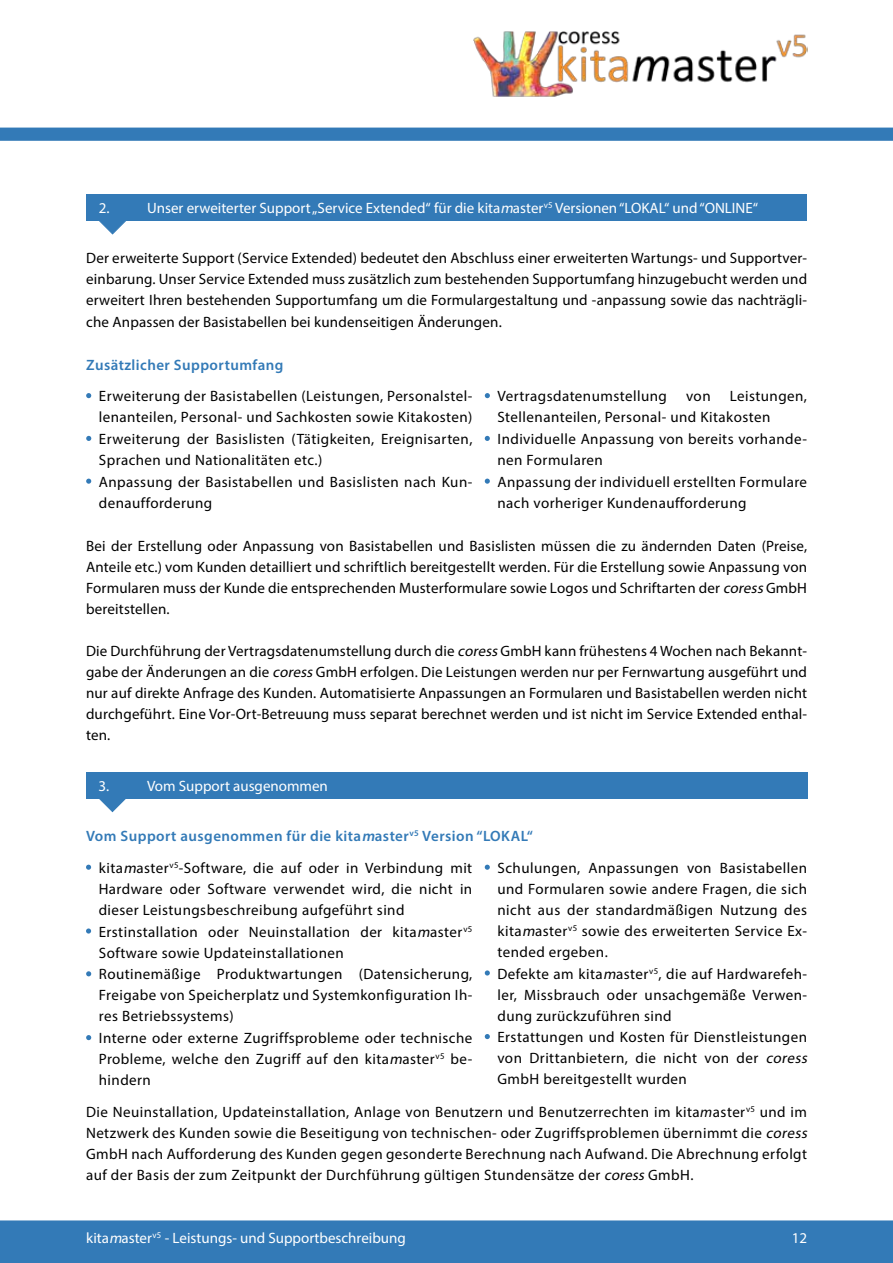
<style>
.page{position:relative;width:893px;height:1263px;background:#fff}
.page>*{position:absolute;margin:0;border:0;box-sizing:border-box;transform-origin:0 0}
.t1{font:15px/21px "Myriad Pro";letter-spacing:.03em;color:#000}
.t2{font:15px "Myriad Pro";color:#fff}
.t3{font:600 15px/31.8px "Myriad Pro";letter-spacing:.03em;color:#337ab7}
.s1{font-style:italic}
.s2{font-weight:400;color:#000}
.s3{font-weight:400;font-style:italic;color:#000}
</style>
<div class="page">
<svg style="left:86px;top:393px;width:5px;height:5px"></svg>
<svg style="left:485px;top:393px;width:5px;height:5px"></svg>
<svg style="left:86px;top:479px;width:5px;height:5px"></svg>
<svg style="left:485px;top:436px;width:5px;height:5px"></svg>
<svg style="left:98px;top:220px;width:29px;height:15px"></svg>
<div style="left:86px;top:194px;width:721px;height:26px;background:#337ab7"></div>
<svg style="left:86px;top:436px;width:5px;height:5px"></svg>
<svg style="left:485px;top:479px;width:5px;height:5px"></svg>
<svg style="left:86px;top:865px;width:5px;height:5px"></svg>
<svg style="left:485px;top:865px;width:5px;height:5px"></svg>
<svg style="left:86px;top:928px;width:5px;height:5px"></svg>
<svg style="left:86px;top:971px;width:5px;height:5px"></svg>
<svg style="left:86px;top:1035px;width:5px;height:5px"></svg>
<svg style="left:485px;top:970px;width:5px;height:5px"></svg>
<svg style="left:485px;top:1034px;width:5px;height:5px"></svg>
<svg style="left:98px;top:798px;width:29px;height:14px"></svg>
<div style="left:86px;top:772px;width:721px;height:26px;background:#337ab7"></div>
<img style="left:473px;top:31px;width:334px;height:66px">
<svg style="left:0;top:128px;width:893px;height:13px;background:#367bb8"></svg>
<div style="left:0;top:1220px;width:893px;height:43px;background:#337ab7"></div>
<p class="t2" style="left:147px;top:199px;width:612px">Unser erweiterter Support „Service Extended“ für die kita<span class="s1">m</span>aster<sup>v5</sup> Versionen “LOKAL“ und “ONLINE“</p>
<p class="t2" style="left:99px;top:199px;width:12px">2.</p>
<p class="t1" style="left:86px;top:248px;width:722px;text-align:justify">Der erweiterte Support (Service Extended) bedeutet den Abschluss einer erweiterten Wartungs- und Supportver&shy;einbarung. Unser Service Extended muss zusätzlich zum bestehenden Supportumfang hinzugebucht werden und erweitert Ihren bestehenden Supportumfang um die Formulargestaltung und -anpassung sowie das nachträgli&shy;che Anpassen der Basistabellen bei kundenseitigen Änderungen.</p>
<p class="t3" style="left:86px;top:348px;width:199px">Zusätzlicher Supportumfang</p>
<p class="t1" style="left:99px;top:385px;width:375px">Erweiterung der Basistabellen (Leistungen, Personalstel&shy;lenanteilen, Personal- und Sachkosten sowie Kitakosten)</p>
<p class="t1" style="left:497px;top:385px;width:171px">Vertragsdatenumstellung</p>
<p class="t1" style="left:686px;top:385px;width:26px">von</p>
<p class="t1" style="left:497px;top:385px;width:311px;text-indent:232px">Leistungen,<br>Stellenanteilen, Personal- und Kitakosten</p>
<p class="t1" style="left:99px;top:428px;width:375px">Erweiterung der Basislisten (Tätigkeiten, Ereignisarten,<br>Sprachen und Nationalitäten etc.)</p>
<p class="t1" style="left:99px;top:471px;width:375px">Anpassung der Basistabellen und Basislisten nach Kun&shy;denaufforderung</p>
<p class="t1" style="left:497px;top:428px;width:311px">Individuelle Anpassung von bereits vorhande&shy;nen Formularen</p>
<p class="t1" style="left:497px;top:471px;width:311px">Anpassung der individuell erstellten Formulare nach vorheriger Kundenaufforderung</p>
<p class="t1" style="left:86px;top:535px;width:722px;text-align:justify">Bei der Erstellung oder Anpassung von Basistabellen und Basislisten müssen die zu ändernden Daten (Preise, Anteile etc.) vom Kunden detailliert und schriftlich bereitgestellt werden. Für die Erstellung sowie Anpassung von Formularen muss der Kunde die entsprechenden Musterformulare sowie Logos und Schriftarten der <span class="s1">coress</span> GmbH bereitstellen.</p>
<p class="t1" style="left:86px;top:640px;width:723px;text-align:justify">Die Durchführung der Vertragsdatenumstellung durch die <span class="s1">coress</span> GmbH kann frühestens 4 Wochen nach Bekannt&shy;gabe der Änderungen an die <span class="s1">coress</span> GmbH erfolgen. Die Leistungen werden nur per Fernwartung ausgeführt und nur auf direkte Anfrage des Kunden. Automatisierte Anpassungen an Formularen und Basistabellen werden nicht durchgeführt. Eine Vor-Ort-Betreuung muss separat berechnet werden und ist nicht im Service Extended enthal&shy;ten.</p>
<p class="t2" style="left:99px;top:776px;width:12px">3.</p>
<p class="t2" style="left:147px;top:776px;width:182px">Vom Support ausgenommen</p>
<p class="t3" style="left:99px;top:820px;width:436px;text-indent:-13px">Vom Support ausgenommen für die kita<span class="s1">m</span>aster<sup>v5</sup> Version “LOKAL“ <span class="s2">kita</span><span class="s3">m</span><span class="s2">aster</span><sup>v5</sup><span class="s2">-Software, die auf oder in Verbindung mit</span></p>
<p class="t1" style="left:99px;top:878px;width:375px">Hardware oder Software verwendet wird, die nicht in dieser Leistungsbeschreibung aufgeführt sind</p>
<p class="t1" style="left:497px;top:857px;width:311px;text-align:justify">Schulungen, Anpassungen von Basistabellen und Formularen sowie andere Fragen, die sich nicht aus der standardmäßigen Nutzung des kita<span class="s1">m</span>aster<sup>v5</sup> sowie des erweiterten Service Ex&shy;tended ergeben.</p>
<p class="t1" style="left:99px;top:921px;width:375px">Erstinstallation oder Neuinstallation der kita<span class="s1">m</span>aster<sup>v5<br></sup>Software sowie Updateinstallationen<br>Routinemäßige Produktwartungen (Datensicherung, Freigabe von Speicherplatz und Systemkonfiguration Ih&shy;res Betriebssystems)<br>Interne oder externe Zugriffsprobleme oder technische Probleme, welche den Zugriff auf den kita<span class="s1">m</span>aster<sup>v5</sup> be&shy;hindern</p>
<p class="t1" style="left:497px;top:963px;width:314px">Defekte am kita<span class="s1">m</span>aster<sup>v5</sup>, die auf Hardwarefeh&shy;ler, Missbrauch oder unsachgemäße Verwen&shy;dung zurückzuführen sind<br>Erstattungen und Kosten für Dienstleistungen von Drittanbietern, die nicht von der <span class="s1">coress </span>GmbH bereitgestellt wurden</p>
<p class="t1" style="left:86px;top:1101px;width:726px">Die Neuinstallation, Updateinstallation, Anlage von Benutzern und Benutzerrechten im kita<span class="s1">m</span>aster<sup>v5</sup> und im Netzwerk des Kunden sowie die Beseitigung von technischen- oder Zugriffsproblemen übernimmt die <span class="s1">coress </span>GmbH nach Aufforderung des Kunden gegen gesonderte Berechnung nach Aufwand. Die Abrechnung erfolgt auf der Basis der zum Zeitpunkt der Durchführung gültigen Stundensätze der <span class="s1">coress</span> GmbH.</p>
<p class="t2" style="left:86px;top:1228px;width:321px">kita<span class="s1">m</span>aster<sup>v5</sup> - Leistungs- und Supportbeschreibung</p>
<p class="t2" style="left:792px;top:1228px;width:17px">12</p>
</div>
